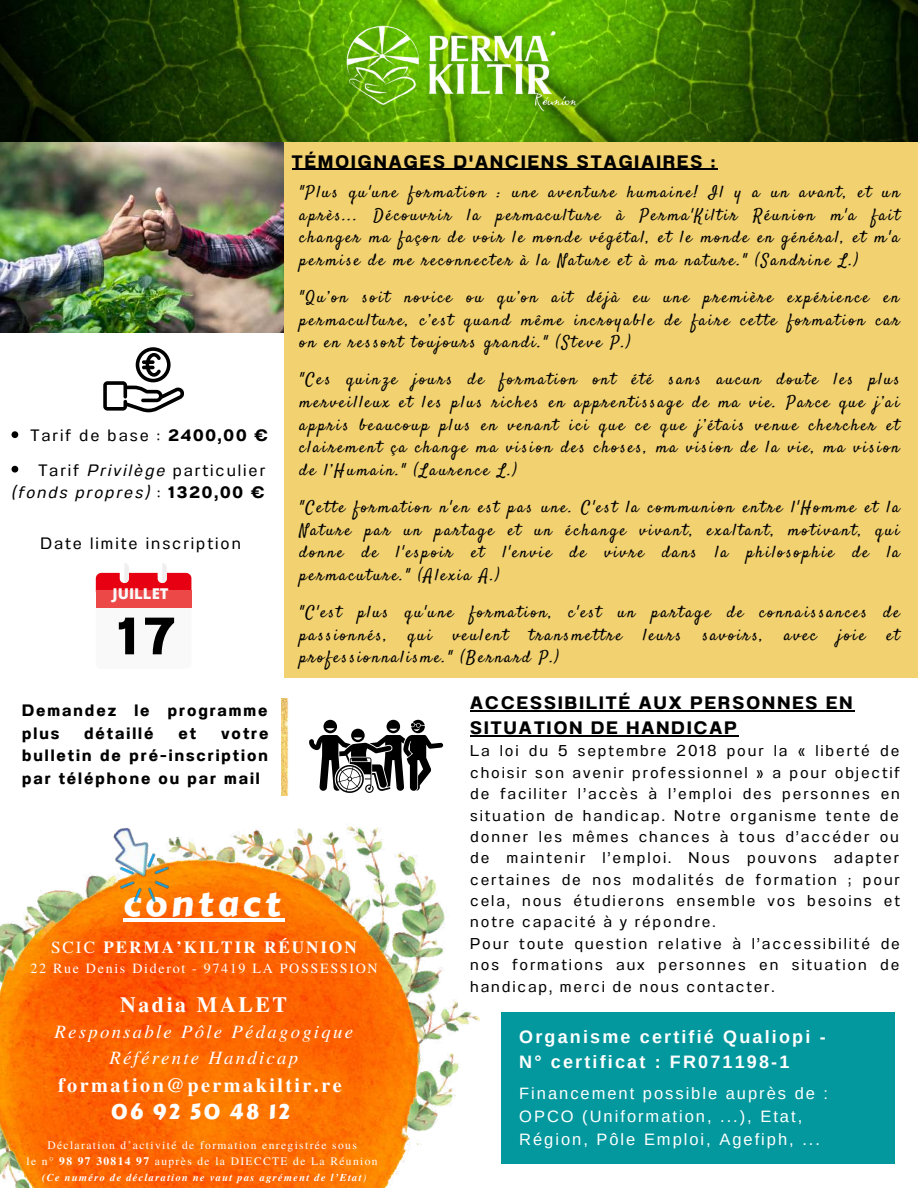
<style>
.page{position:relative;width:918px;height:1188px;background:#fff}
.page>*{position:absolute;margin:0;border:0;box-sizing:border-box;transform-origin:0 0}
.t1{font:700 52.35px "Anantason";color:#000}
.t2{font:34.5px "Carter One";letter-spacing:.12em;color:#fff}
.t3{font:700 21.75px "Te X Gyre Termes";letter-spacing:.12em;color:#fff}
.t4{font:21px "Carter One";letter-spacing:.12em;color:#fff}
.t5{font:700 20.25px "Te X Gyre Termes";letter-spacing:.12em;color:#fff}
.t6{font:italic 18.75px/26px "Te X Gyre Termes";letter-spacing:.12em;color:#fff;text-align:center}
.t7{font:700 18px/24.8px "Anantason";letter-spacing:.12em;color:#000}
.t8{font:700 18px/25px "Arimo";letter-spacing:.12em;color:#fff}
.t9{font:700 17.1px "Te X Gyre Termes";letter-spacing:.12em;color:#fff}
.t10{font:16.5px/22.8px "Satisfy";letter-spacing:.12em;color:#000;text-align:justify}
.t11{font:16.5px/23px "Arimo";letter-spacing:.12em;color:#fff}
.t12{font:700 16.5px/22.5px "Anantason";letter-spacing:.12em;color:#000}
.t13{font:16.5px/34.5px "Anantason";letter-spacing:.12em;color:#000;text-align:center}
.t14{font:italic 16.5px "Anantason";letter-spacing:.12em;color:#000}
.t15{font:15.6px/21.3px "Anantason";letter-spacing:.12em;color:#000}
.t16{font:800 14.85px "Open Sans";color:#f9f9f9}
.t17{font:14.1px "Te X Gyre Termes";letter-spacing:.12em;color:#fff}
.t18{font:11.55px/16px "Te X Gyre Termes";letter-spacing:.12em;color:#fff;text-align:center}
.t19{font:italic 700 10.5px "Te X Gyre Termes";letter-spacing:.12em;color:#fff}
.s1{font-weight:700}
.s2{font-style:italic}
.s3{font-style:normal}
.s4{font-weight:700;font-style:normal}
.s5{font-weight:400}
</style>
<div class="page">
<img style="left:1px;top:0;width:917px;height:143px">
<img style="left:0;top:143px;width:284px;height:190px">
<div style="left:284px;top:142px;width:634px;height:535px;background:#f1d170"></div>
<img style="left:195px;top:795px;width:285px;height:336px">
<img style="left:0;top:857px;width:425px;height:331px">
<svg style="left:103px;top:347px;width:81px;height:65px"></svg>
<svg style="left:96px;top:563px;width:95px;height:27px"></svg>
<div style="left:96px;top:590px;width:96px;height:18px;background:#ed4848"></div>
<img style="left:337px;top:5px;width:245px;height:121px">
<img style="left:281px;top:698px;width:306px;height:97px">
<svg style="left:309px;top:720px;width:134px;height:73px"></svg>
<hr style="left:123px;top:919px;width:161px;height:3px;background:#fff">
<img style="left:63px;top:827px;width:132px;height:85px">
<div style="left:501px;top:1012px;width:394px;height:152px;background:#03989e"></div>
<svg style="left:12px;top:431px;width:6px;height:7px"></svg>
<svg style="left:12px;top:466px;width:6px;height:7px"></svg>
<hr style="left:292px;top:169px;width:425px;height:1px;background:#000">
<hr style="left:470px;top:710px;width:385px;height:1px;background:#000">
<hr style="left:470px;top:735px;width:269px;height:1px;background:#000">
<p class="t13" style="left:31px;top:418px;width:239px">Tarif de base : <span class="s1">2400,00 €<br></span>Tarif <span class="s2">Privilège</span> particulier</p>
<p class="t14" style="left:11px;top:483px;width:255px">(fonds propres) <span class="s3">:</span> <span class="s4">1320,00 €</span></p>
<p class="t13" style="left:40px;top:526px;width:202px">Date limite inscription</p>
<p class="t16" style="left:113px;top:583px;width:58px">JUILLET</p>
<h1 class="t1" style="left:118px;top:606px;width:58px">17</h1>
<p class="t7" style="left:292px;top:149px;width:425px">TÉMOIGNAGES D'ANCIENS STAGIAIRES :</p>
<p class="t10" style="left:300px;top:182px;width:602px">"Plus qu'une formation : une aventure humaine! Il y a un avant, et un après... Découvrir la permaculture à Perma'Kiltir Réunion m'a fait changer ma façon de voir le monde végétal, et le monde en général, et m'a permise de me reconnecter à la Nature et à ma nature." (Sandrine L.)</p>
<p class="t10" style="left:300px;top:287px;width:602px">"Qu’on soit novice ou qu’on ait déjà eu une première expérience en permaculture, c’est quand même incroyable de faire cette formation car on en ressort toujours grandi." (Steve P.)</p>
<p class="t10" style="left:300px;top:369px;width:602px">"Ces quinze jours de formation ont été sans aucun doute les plus merveilleux et les plus riches en apprentissage de ma vie. Parce que j’ai appris beaucoup plus en venant ici que ce que j’étais venue chercher et clairement ça change ma vision des choses, ma vision de la vie, ma vision de l’Humain." (Laurence L.)</p>
<p class="t10" style="left:300px;top:497px;width:602px">"Cette formation n'en est pas une. C'est la communion entre l'Homme et la Nature par un partage et un échange vivant, exaltant, motivant, qui donne de l'espoir et l'envie de vivre dans la philosophie de la permacuture." (Alexia A.)</p>
<p class="t10" style="left:300px;top:602px;width:602px">"C'est plus qu'une formation, c'est un partage de connaissances de passionnés,</p>
<p class="t10" style="left:408px;top:625px;width:25px">qui</p>
<p class="t10" style="left:453px;top:625px;width:57px">veulent</p>
<p class="t10" style="left:529px;top:625px;width:94px">transmettre</p>
<p class="t10" style="left:643px;top:625px;width:39px">leurs</p>
<p class="t10" style="left:702px;top:625px;width:62px">savoirs,</p>
<p class="t10" style="left:784px;top:625px;width:34px">avec</p>
<p class="t10" style="left:838px;top:625px;width:29px">joie</p>
<p class="t10" style="left:886px;top:625px;width:15px">et</p>
<p class="t10" style="left:300px;top:647px;width:261px">professionnalisme." (Bernard P.)</p>
<p class="t12" style="left:22px;top:699px;width:247px">Demandez le programme plus</p>
<p class="t12" style="left:84px;top:722px;width:71px">détaillé</p>
<p class="t12" style="left:178px;top:722px;width:19px">et</p>
<p class="t12" style="left:22px;top:722px;width:248px;text-align:justify;text-indent:199px">votre bulletin de pré-inscription par téléphone ou par mail</p>
<h2 class="t2" style="left:123px;top:878px;width:159px">contact</h2>
<p class="t9" style="left:51px;top:934px;width:307px"><span class="s5">SCIC</span> PERMA’KILTIR RÉUNION</p>
<p class="t17" style="left:30px;top:958px;width:349px">22 Rue Denis Diderot - 97419 LA POSSESSION</p>
<h3 class="t3" style="left:120px;top:987px;width:168px">Nadia MALET</h3>
<p class="t6" style="left:55px;top:1018px;width:300px">Responsable Pôle Pédagogique<br>Référente Handicap</p>
<p class="t5" style="left:58px;top:1069px;width:285px">formation@permakiltir.re</p>
<p class="t4" style="left:111px;top:1096px;width:181px">06 92 50 48 12</p>
<p class="t18" style="left:27px;top:1137px;width:353px">Déclaration d’activité de formation enregistrée sous<br>le n° <span class="s1">98 97 30814 97</span> auprès de la DIECCTE de La Réunion</p>
<p class="t19" style="left:42px;top:1169px;width:326px">(Ce numéro de déclaration ne vaut pas agrément de l’Etat<span class="s5">)</span></p>
<p class="t7" style="left:470px;top:691px;width:384px">ACCESSIBILITÉ AUX PERSONNES EN<br>SITUATION DE HANDICAP</p>
<p class="t15" style="left:470px;top:740px;width:431px">La loi du 5 septembre 2018 pour la « liberté de choisir son avenir professionnel » a pour objectif de faciliter l’accès à l’emploi des personnes en situation de handicap. Notre organisme tente de donner les mêmes chances à tous d’accéder ou de maintenir l’emploi. Nous pouvons adapter certaines de nos modalités de formation ; pour cela, nous étudierons ensemble vos besoins et notre capacité à y répondre.<br>Pour toute question relative à l’accessibilité de nos formations aux personnes en situation de handicap, merci de nous contacter.</p>
<p class="t8" style="left:519px;top:1024px;width:308px">Organisme certifié Qualiopi -<br>N° certificat : FR071198-1</p>
<p class="t11" style="left:519px;top:1082px;width:310px">Financement possible auprès de :<br>OPCO (Uniformation, ...), Etat,<br>Région, Pôle Emploi, Agefiph, ...</p>
</div>
